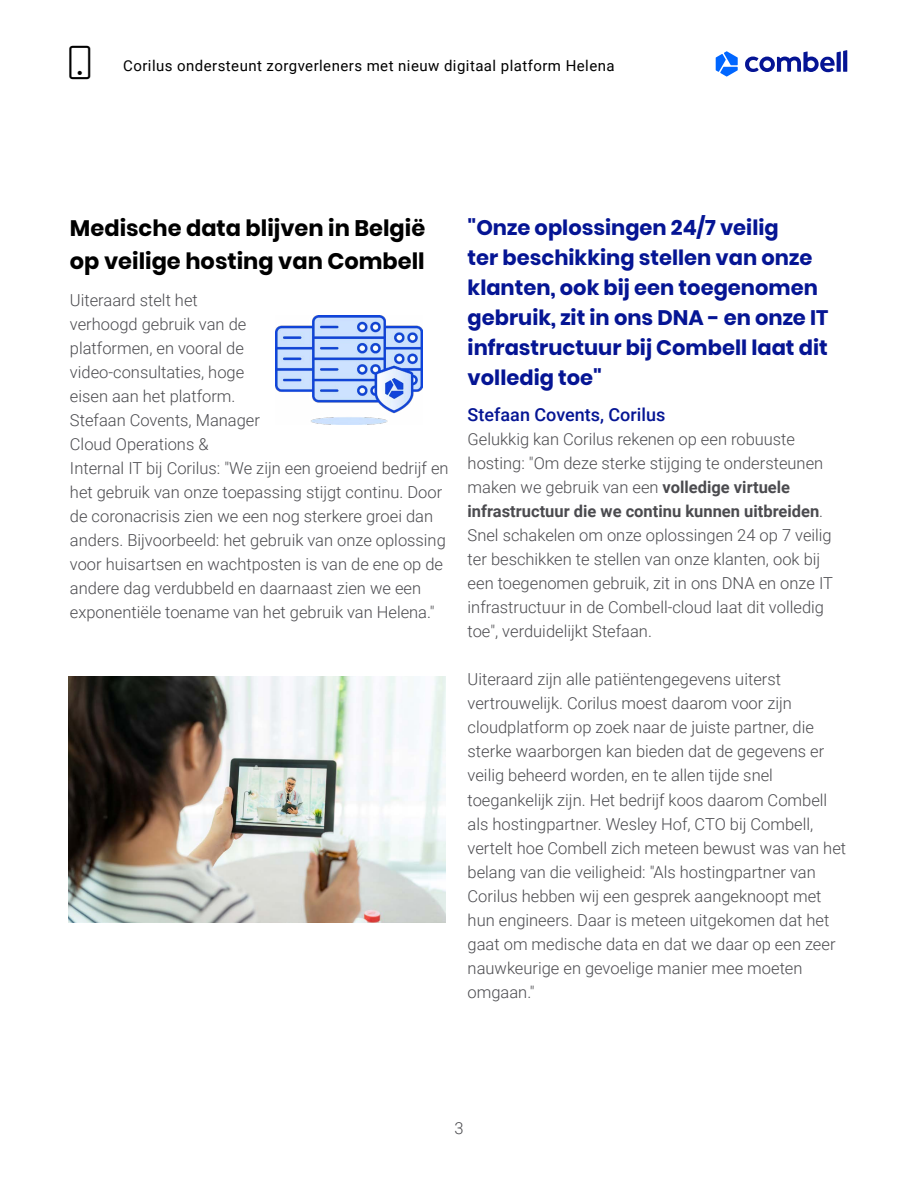
<style>
.page{position:relative;width:918px;height:1188px;background:#fff}
.page>*{position:absolute;margin:0;border:0;box-sizing:border-box;transform-origin:0 0}
.t1{font:700 22.5px/33px "Poppins";color:#000}
.t2{font:700 21px/30px "Poppins";color:#051594}
.t3{font:500 18px "Roboto";color:#051594}
.t4{font:300 16.5px/24px "Roboto";color:#4b4b4f}
.t5{font:15px "Roboto";letter-spacing:.03em;color:#000}
.s1{font-weight:700}
</style>
<div class="page">
<svg style="left:745px;top:50px;width:102px;height:22px"></svg>
<svg style="left:716px;top:51px;width:22px;height:26px"></svg>
<img style="left:276px;top:316px;width:146px;height:108px">
<img style="left:68px;top:676px;width:378px;height:247px">
<p class="t5" style="left:123px;top:55px;width:493px">Corilus ondersteunt zorgverleners met nieuw digitaal platform Helena</p>
<h1 class="t1" style="left:70px;top:212px;width:357px">Medische data blijven in België op veilige hosting van Combell</h1>
<p class="t4" style="left:70px;top:288px;width:380px">Uiteraard stelt het<br>verhoogd gebruik van de<br>platformen, en vooral de<br>video-consultaties, hoge<br>eisen aan het platform.<br>Stefaan Covents, Manager<br>Cloud Operations &amp;<br>Internal IT bij Corilus: "We zijn een groeiend bedrijf en het gebruik van onze toepassing stijgt continu. Door de coronacrisis zien we een nog sterkere groei dan anders. Bijvoorbeeld: het gebruik van onze oplossing voor huisartsen en wachtposten is van de ene op de andere dag verdubbeld en daarnaast zien we een exponentiële toename van het gebruik van Helena."</p>
<p class="t2" style="left:468px;top:212px;width:362px">"Onze oplossingen 24/7 veilig<br>ter beschikking stellen van onze klanten, ook bij een toegenomen gebruik, zit in ons DNA - en onze IT infrastructuur bij Combell laat dit volledig toe"</p>
<p class="t3" style="left:468px;top:402px;width:199px">Stefaan Covents, Corilus</p>
<p class="t4" style="left:468px;top:427px;width:367px">Gelukkig kan Corilus rekenen op een robuuste hosting: "Om deze sterke stijging te ondersteunen maken we gebruik van een <span class="s1">volledige virtuele infrastructuur die we continu kunnen uitbreiden</span>.<br>Snel schakelen om onze oplossingen 24 op 7 veilig ter beschikken te stellen van onze klanten, ook bij een toegenomen gebruik, zit in ons DNA en onze IT infrastructuur in de Combell-cloud laat dit volledig toe", verduidelijkt Stefaan.</p>
<p class="t4" style="left:468px;top:667px;width:380px">Uiteraard zijn alle patiëntengegevens uiterst vertrouwelijk. Corilus moest daarom voor zijn cloudplatform op zoek naar de juiste partner, die sterke waarborgen kan bieden dat de gegevens er veilig beheerd worden, en te allen tijde snel toegankelijk zijn. Het bedrijf koos daarom Combell als hostingpartner. Wesley Hof, CTO bij Combell, vertelt hoe Combell zich meteen bewust was van het belang van die veiligheid: "Als hostingpartner van Corilus hebben wij een gesprek aangeknoopt met hun engineers. Daar is meteen uitgekomen dat het gaat om medische data en dat we daar op een zeer nauwkeurige en gevoelige manier mee moeten omgaan."</p>
<p class="t4" style="left:454px;top:1115px;width:11px">3</p>
</div>
